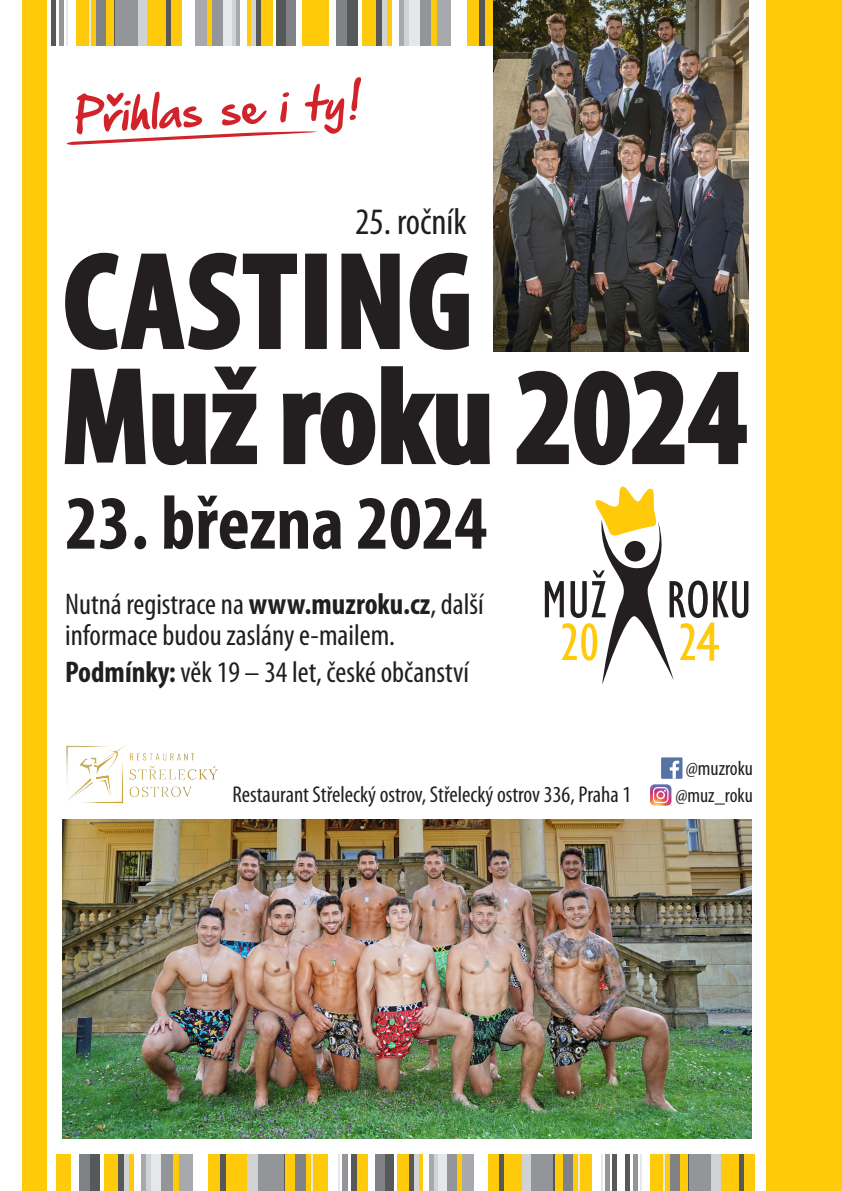
<style>
.page{position:relative;width:842px;height:1191px;background:#fff}
.page>*{position:absolute;margin:0;border:0;box-sizing:border-box;transform-origin:0 0}
.t1{font:700 condensed 135.6px "Myriad Pro";color:#231f20}
.t2{font:700 condensed 135.6px "Myriad Pro";letter-spacing:.02em;color:#231f20}
.t3{font:700 condensed 76.9px "Myriad Pro";color:#221e1f}
.t4{font:italic 55.6px "Hand Of Sean Pro";color:#d1232a}
.t5{font:condensed 37.4px "Myriad Pro";color:#221e1f}
.t6{font:condensed 30px/31px "Myriad Pro";color:#221e1f}
.t7{font:condensed 22.9px "Myriad Pro";color:#231f20}
.t8{font:condensed 20.4px "Myriad Pro";color:#231f20}
.s1{font-weight:700}
</style>
<div class="page">
<img style="left:62px;top:819px;width:689px;height:319px">
<div style="left:302px;top:0;width:13px;height:45px;background:#feca0a"></div>
<div style="left:260px;top:0;width:13px;height:45px;background:#feca0a"></div>
<div style="left:141px;top:0;width:40px;height:45px;background:#feca0a"></div>
<div style="left:76px;top:0;width:40px;height:45px;background:#feca0a"></div>
<div style="left:247px;top:0;width:5px;height:45px;background:#feca0a"></div>
<div style="left:251px;top:0;width:5px;height:45px;background:#d1d2d4"></div>
<div style="left:136px;top:0;width:11px;height:45px;background:#d1d2d4"></div>
<hr style="left:256px;top:0;width:4px;height:45px;background:#57585a">
<div style="left:51px;top:0;width:5px;height:45px;background:#57585a"></div>
<hr style="left:59px;top:0;width:4px;height:45px;background:#939598">
<hr style="left:166px;top:0;width:4px;height:45px;background:#57585a">
<hr style="left:114px;top:0;width:4px;height:45px;background:#57585a">
<div style="left:277px;top:0;width:13px;height:45px;background:#57585a"></div>
<div style="left:286px;top:0;width:9px;height:45px;background:#808285"></div>
<div style="left:96px;top:0;width:9px;height:45px;background:#808285"></div>
<div style="left:195px;top:0;width:45px;height:45px;background:#a8a9ad"></div>
<div style="left:231px;top:0;width:5px;height:45px;background:#d1d2d4"></div>
<div style="left:222px;top:0;width:10px;height:45px;background:#e6e7e9"></div>
<hr style="left:89px;top:0;width:2px;height:45px;background:#e6e7e9">
<hr style="left:66px;top:0;width:1px;height:45px;background:#e6e7e9">
<div style="left:212px;top:0;width:10px;height:45px;background:#939598"></div>
<div style="left:115px;top:0;width:22px;height:45px;background:#939598"></div>
<hr style="left:208px;top:0;width:4px;height:45px;background:#feca0a">
<div style="left:314px;top:0;width:14px;height:45px;background:#feca0a"></div>
<div style="left:362px;top:0;width:14px;height:45px;background:#feca0a"></div>
<div style="left:467px;top:0;width:46px;height:45px;background:#feca0a"></div>
<div style="left:386px;top:0;width:5px;height:45px;background:#feca0a"></div>
<div style="left:381px;top:0;width:6px;height:45px;background:#d1d2d4"></div>
<div style="left:376px;top:0;width:5px;height:45px;background:#57585a"></div>
<div style="left:479px;top:0;width:6px;height:45px;background:#57585a"></div>
<div style="left:342px;top:0;width:15px;height:45px;background:#57585a"></div>
<div style="left:336px;top:0;width:11px;height:45px;background:#808285"></div>
<div style="left:399px;top:0;width:52px;height:45px;background:#a8a9ad"></div>
<div style="left:405px;top:0;width:5px;height:45px;background:#d1d2d4"></div>
<div style="left:409px;top:0;width:12px;height:45px;background:#e6e7e9"></div>
<div style="left:420px;top:0;width:11px;height:45px;background:#939598"></div>
<div style="left:431px;top:0;width:6px;height:45px;background:#feca0a"></div>
<div style="left:715px;top:1155px;width:40px;height:36px;background:#feca0a"></div>
<div style="left:650px;top:1155px;width:40px;height:36px;background:#feca0a"></div>
<div style="left:709px;top:1155px;width:12px;height:36px;background:#d1d2d4"></div>
<div style="left:625px;top:1155px;width:5px;height:36px;background:#57585a"></div>
<div style="left:633px;top:1155px;width:5px;height:36px;background:#939598"></div>
<div style="left:739px;top:1155px;width:5px;height:36px;background:#57585a"></div>
<hr style="left:688px;top:1155px;width:4px;height:36px;background:#57585a">
<div style="left:670px;top:1155px;width:9px;height:36px;background:#808285"></div>
<hr style="left:663px;top:1155px;width:2px;height:36px;background:#e6e7e9">
<hr style="left:640px;top:1155px;width:2px;height:36px;background:#e6e7e9">
<div style="left:689px;top:1155px;width:22px;height:36px;background:#939598"></div>
<div style="left:356px;top:1155px;width:12px;height:36px;background:#feca0a"></div>
<div style="left:397px;top:1155px;width:12px;height:36px;background:#feca0a"></div>
<div style="left:488px;top:1155px;width:40px;height:36px;background:#feca0a"></div>
<div style="left:552px;top:1155px;width:40px;height:36px;background:#feca0a"></div>
<div style="left:418px;top:1155px;width:5px;height:36px;background:#feca0a"></div>
<div style="left:414px;top:1155px;width:5px;height:36px;background:#d1d2d4"></div>
<div style="left:522px;top:1155px;width:11px;height:36px;background:#d1d2d4"></div>
<div style="left:409px;top:1155px;width:5px;height:36px;background:#57585a"></div>
<div style="left:612px;top:1155px;width:5px;height:36px;background:#57585a"></div>
<hr style="left:605px;top:1155px;width:4px;height:36px;background:#939598">
<hr style="left:499px;top:1155px;width:4px;height:36px;background:#57585a">
<div style="left:550px;top:1155px;width:5px;height:36px;background:#57585a"></div>
<div style="left:380px;top:1155px;width:13px;height:36px;background:#57585a"></div>
<div style="left:375px;top:1155px;width:9px;height:36px;background:#808285"></div>
<div style="left:563px;top:1155px;width:9px;height:36px;background:#808285"></div>
<div style="left:429px;top:1155px;width:45px;height:36px;background:#a8a9ad"></div>
<div style="left:434px;top:1155px;width:5px;height:36px;background:#d1d2d4"></div>
<div style="left:438px;top:1155px;width:10px;height:36px;background:#e6e7e9"></div>
<hr style="left:578px;top:1155px;width:1px;height:36px;background:#e6e7e9">
<hr style="left:601px;top:1155px;width:1px;height:36px;background:#e6e7e9">
<div style="left:447px;top:1155px;width:10px;height:36px;background:#939598"></div>
<div style="left:531px;top:1155px;width:22px;height:36px;background:#939598"></div>
<div style="left:457px;top:1155px;width:5px;height:36px;background:#feca0a"></div>
<div style="left:57px;top:1155px;width:14px;height:36px;background:#feca0a"></div>
<div style="left:104px;top:1155px;width:14px;height:36px;background:#feca0a"></div>
<div style="left:208px;top:1155px;width:46px;height:36px;background:#feca0a"></div>
<div style="left:282px;top:1155px;width:46px;height:36px;background:#feca0a"></div>
<div style="left:128px;top:1155px;width:5px;height:36px;background:#feca0a"></div>
<div style="left:124px;top:1155px;width:5px;height:36px;background:#d1d2d4"></div>
<div style="left:247px;top:1155px;width:13px;height:36px;background:#d1d2d4"></div>
<div style="left:118px;top:1155px;width:6px;height:36px;background:#57585a"></div>
<div style="left:351px;top:1155px;width:5px;height:36px;background:#57585a"></div>
<div style="left:342px;top:1155px;width:6px;height:36px;background:#939598"></div>
<div style="left:221px;top:1155px;width:5px;height:36px;background:#57585a"></div>
<div style="left:280px;top:1155px;width:5px;height:36px;background:#939598"></div>
<div style="left:85px;top:1155px;width:15px;height:36px;background:#57585a"></div>
<div style="left:79px;top:1155px;width:10px;height:36px;background:#808285"></div>
<div style="left:295px;top:1155px;width:10px;height:36px;background:#808285"></div>
<div style="left:141px;top:1155px;width:51px;height:36px;background:#a8a9ad"></div>
<div style="left:147px;top:1155px;width:5px;height:36px;background:#d1d2d4"></div>
<div style="left:151px;top:1155px;width:11px;height:36px;background:#e6e7e9"></div>
<hr style="left:311px;top:1155px;width:2px;height:36px;background:#e6e7e9">
<hr style="left:338px;top:1155px;width:2px;height:36px;background:#e6e7e9">
<div style="left:162px;top:1155px;width:11px;height:36px;background:#939598"></div>
<div style="left:258px;top:1155px;width:25px;height:36px;background:#939598"></div>
<div style="left:173px;top:1155px;width:5px;height:36px;background:#feca0a"></div>
<div style="left:767px;top:0;width:75px;height:1191px;background:#feca0a"></div>
<div style="left:23px;top:0;width:24px;height:1191px;background:#feca0a"></div>
<svg style="left:65px;top:252px;width:232px;height:98px"></svg>
<div style="left:305px;top:254px;width:22px;height:95px;border:4px solid #231f20"></div>
<svg style="left:341px;top:253px;width:59px;height:96px"></svg>
<svg style="left:411px;top:252px;width:58px;height:98px"></svg>
<svg style="left:64px;top:366px;width:193px;height:100px"></svg>
<svg style="left:282px;top:366px;width:208px;height:100px"></svg>
<svg style="left:516px;top:370px;width:231px;height:96px"></svg>
<div style="left:661px;top:757px;width:21px;height:22px;background:#5773a6"></div>
<svg style="left:650px;top:760px;width:29px;height:45px"></svg>
<svg style="left:545px;top:486px;width:203px;height:198px"></svg>
<img style="left:66px;top:744px;width:152px;height:60px">
<img style="left:493px;top:0;width:255px;height:351px">
<svg style="left:66px;top:131px;width:251px;height:14px"></svg>
<p class="t4" style="left:69px;top:80px;width:289px;rotate:-3deg">Přihlas se i ty!</p>
<p class="t5" style="left:355px;top:199px;width:113px">25. ročník</p>
<p class="t2" style="left:64px;top:217px;width:410px">CASTING</p>
<p class="t1" style="left:62px;top:332px;width:686px">Muž roku 2024</p>
<p class="t3" style="left:65px;top:475px;width:424px">23. března 2024</p>
<p class="t6" style="left:65px;top:588px;width:420px">Nutná registrace na <span class="s1">www.muzroku.cz</span>, další informace budou zaslány e-mailem.</p>
<p class="t6" style="left:65px;top:656px;width:405px"><span class="s1">Podmínky:</span> věk 19 – 34 let, české občanství</p>
<p class="t8" style="left:686px;top:756px;width:69px">@muzroku</p>
<p class="t7" style="left:232px;top:780px;width:400px">Restaurant Střelecký ostrov, Střelecký ostrov 336, Praha 1</p>
<p class="t8" style="left:675px;top:783px;width:79px">@muz_roku</p>
</div>
